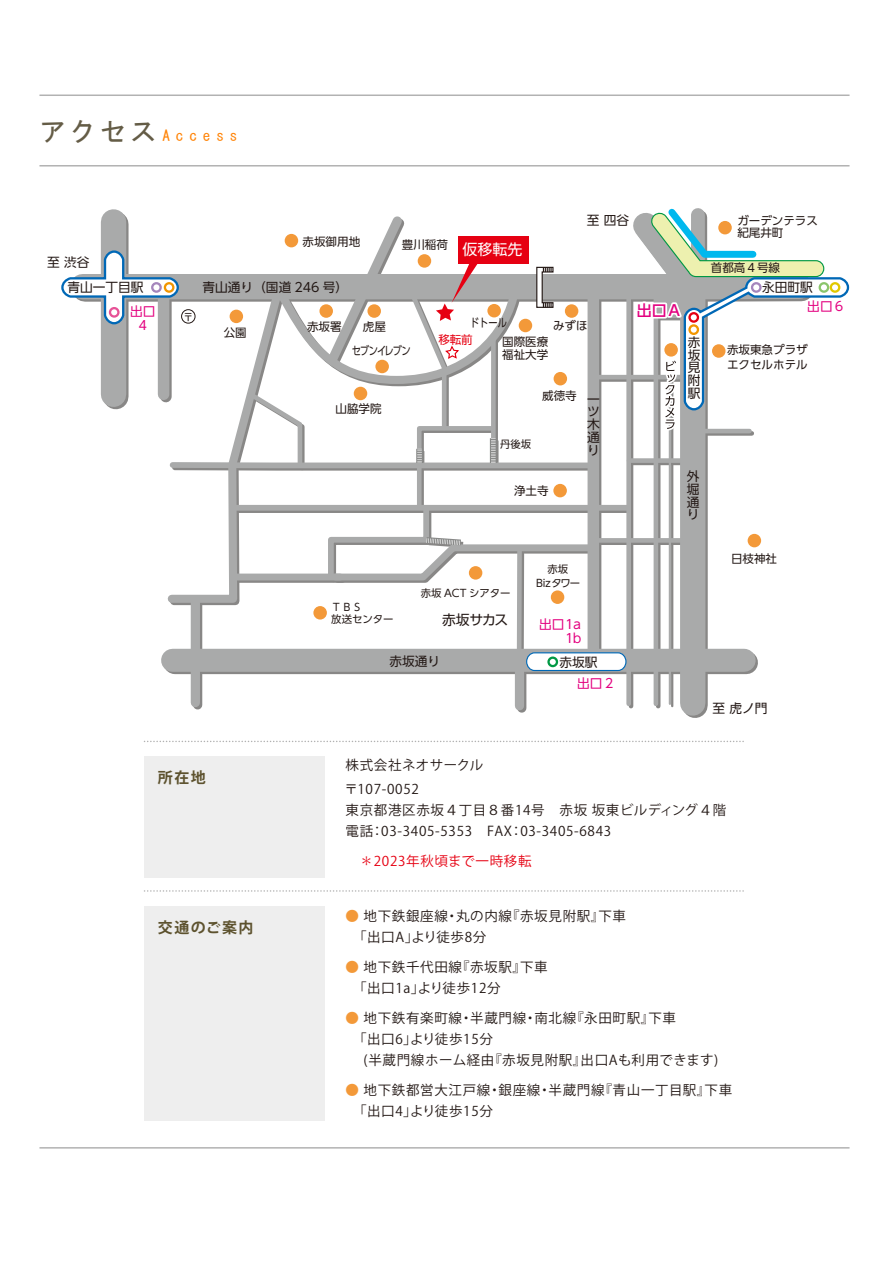
<style>
.page{position:relative;width:893px;height:1263px;background:#fff}
.page>*{position:absolute;margin:0;border:0;box-sizing:border-box;transform-origin:0 0}
.t1{font:15px "Koz Go Std Regular 90 ms RKSJ H";letter-spacing:.4em;color:#ff8407}
.t2{font:700 15px "Koz Go Pro";letter-spacing:.1em;color:#5d522e}
.t3{font:15px "UD Shin Go Pro";color:#fff}
.t4{font:500 15px "UD Shin Go Pro";color:#e3007f}
.t5{font:13.8px "UD Shin Go Pro";letter-spacing:-.05em;color:#231815}
.t6{font:13.5px/21px "Koz Go Pro";letter-spacing:.05em;color:#231815}
.t7{font:13.5px "Koz Go Pro";letter-spacing:.05em;color:#e60012}
.t8{font:12.75px/25.2px "UD Shin Go Pro";color:#231815}
.t9{font:12.75px/13.8px "UD Shin Go Pro";color:#e3007f;text-align:center}
.t10{font:11.55px/12.8px "UD Shin Go Pro";color:#231815}
.t11{font:11.55px "UD Shin Go Pro";letter-spacing:-.1em;color:#231815;scale:.8 1}
.t12{font:11.55px "UD Shin Go Pro";color:#231815;scale:.8 1}
.t13{font:11.55px "UD Shin Go Pro";color:#e60012}
.t14{font:10.35px/12.8px "UD Shin Go Pro";color:#231815}
.s1{font-family:"Koz Go Std Medium 90 ms RKSJ H";font-size:27px;color:#645c46}
.s2{color:#f39939}
</style>
<div class="page">
<div style="left:519px;top:554px;width:5px;height:100px;background:#888786"></div>
<div style="left:175px;top:651px;width:571px;height:23px;background:#888786"></div>
<div style="left:193px;top:602px;width:9px;height:103px;background:#888786"></div>
<div style="left:517px;top:664px;width:9px;height:44px;background:#888786"></div>
<div style="left:517px;top:551px;width:5px;height:101px;background:#a9aaaa"></div>
<div style="left:173px;top:649px;width:571px;height:23px;background:#a9aaaa"></div>
<svg style="left:610px;top:609px;width:108px;height:109px"></svg>
<hr style="left:654px;top:288px;width:4px;height:416px;background:#a9aaaa">
<hr style="left:669px;top:380px;width:2px;height:324px;background:#a9aaaa">
<div style="left:626px;top:288px;width:5px;height:416px;background:#a9aaaa"></div>
<div style="left:588px;top:288px;width:11px;height:371px;background:#a9aaaa"></div>
<div style="left:191px;top:600px;width:9px;height:103px;background:#a9aaaa"></div>
<div style="left:515px;top:661px;width:9px;height:45px;background:#a9aaaa"></div>
<div style="left:527px;top:653px;width:99px;height:17px;background:#fff;border-radius:8px"></div>
<div style="left:526px;top:652px;width:100px;height:19px;border:1px solid #0068b6;border-radius:8px"></div>
<div style="left:313px;top:606px;width:14px;height:13px;background:#f39939;border-radius:50%"></div>
<div style="left:547px;top:656px;width:11px;height:11px;border:2px solid #009844;border-radius:50%"></div>
<svg style="left:61px;top:208px;width:789px;height:401px"></svg>
<hr style="left:39px;top:95px;width:810px;height:1px;background:#b2b2b2">
<hr style="left:39px;top:165px;width:810px;height:2px;background:#b2b2b2">
<hr style="left:39px;top:1147px;width:810px;height:1px;background:#b2b2b2">
<svg style="left:144px;top:741px;width:600px;height:1px"></svg>
<svg style="left:144px;top:890px;width:600px;height:2px"></svg>
<div style="left:144px;top:756px;width:180px;height:122px;background:#eee"></div>
<div style="left:144px;top:906px;width:180px;height:214px;background:#eee"></div>
<p class="t1" style="left:39px;top:128px;width:199px"><span class="s1">アクセス</span>Access</p>
<p class="t8" style="left:67px;top:249px;width:78px;text-indent:-20px">至 渋谷<br>青山一丁目駅</p>
<p class="t10" style="left:303px;top:235px;width:59px">赤坂御用地</p>
<p class="t10" style="left:402px;top:238px;width:48px">豊川稲荷</p>
<p class="t8" style="left:203px;top:275px;width:147px">青山通り（国道 246 号）</p>
<p class="t3" style="left:463px;top:237px;width:61px">仮移転先</p>
<p class="t8" style="left:587px;top:207px;width:44px">至 四谷</p>
<p class="t10" style="left:737px;top:213px;width:82px">ガーデンテラス紀尾井町</p>
<p class="t10" style="left:711px;top:261px;width:71px">首都高４号線</p>
<p class="t8" style="left:762px;top:275px;width:52px">永田町駅</p>
<p class="t9" style="left:130px;top:304px;width:27px">出口<br>４</p>
<p class="t9" style="left:807px;top:299px;width:40px">出口６</p>
<p class="t4" style="left:637px;top:298px;width:46px">出口Ａ</p>
<p class="t14" style="left:183px;top:310px;width:12px">〒</p>
<p class="t10" style="left:307px;top:320px;width:36px">赤坂署</p>
<p class="t12" style="left:470px;top:313px;width:48px">ドトール</p>
<p class="t10" style="left:553px;top:319px;width:36px">みずほ</p>
<p class="t10" style="left:363px;top:320px;width:25px">虎屋</p>
<p class="t10" style="left:224px;top:326px;width:25px">公園</p>
<p class="t13" style="left:438px;top:330px;width:36px">移転前</p>
<p class="t8" style="left:688px;top:329px;width:14px">赤</p>
<p class="t8" style="left:688px;top:380px;width:14px">駅</p>
<p class="t10" style="left:502px;top:335px;width:48px">国際医療福祉大学</p>
<p class="t10" style="left:727px;top:342px;width:82px;line-height:15px">赤坂東急プラザエクセルホテル</p>
<p class="t11" style="left:352px;top:341px;width:75px">セブンイレブン</p>
<p class="t8" style="left:688px;top:342px;width:14px">坂</p>
<p class="t8" style="left:688px;top:355px;width:14px">見</p>
<p class="t8" style="left:688px;top:367px;width:14px">附</p>
<p class="t10" style="left:542px;top:389px;width:36px">威徳寺</p>
<p class="t8" style="left:587px;top:386px;width:14px">一</p>
<p class="t10" style="left:335px;top:402px;width:48px">山脇学院</p>
<p class="t8" style="left:587px;top:399px;width:14px">ツ</p>
<p class="t8" style="left:587px;top:411px;width:14px">木</p>
<p class="t8" style="left:587px;top:424px;width:14px">通</p>
<p class="t14" style="left:500px;top:437px;width:33px">丹後坂</p>
<p class="t8" style="left:587px;top:437px;width:14px">り</p>
<p class="t10" style="left:514px;top:484px;width:36px">浄土寺</p>
<p class="t14" style="left:421px;top:587px;width:91px">赤坂 ACT シアター</p>
<p class="t14" style="left:331px;top:600px;width:64px">ＴＢＳ<br>放送センター</p>
<p class="t5" style="left:442px;top:608px;width:68px">赤坂サカス</p>
<p class="t8" style="left:389px;top:648px;width:52px">赤坂通り</p>
<p class="t14" style="left:536px;top:562px;width:46px;line-height:13.8px;text-align:center">赤坂<br>Bizタワー</p>
<p class="t9" style="left:539px;top:617px;width:46px;text-align:right">出口１ａ<br>１ｂ</p>
<p class="t9" style="left:577px;top:675px;width:40px">出口２</p>
<p class="t8" style="left:560px;top:649px;width:40px">赤坂駅</p>
<p class="t8" style="left:687px;top:463px;width:14px">外</p>
<p class="t8" style="left:687px;top:476px;width:14px">堀</p>
<p class="t8" style="left:687px;top:489px;width:14px">通</p>
<p class="t8" style="left:687px;top:501px;width:14px">り</p>
<p class="t10" style="left:731px;top:552px;width:48px">日枝神社</p>
<p class="t8" style="left:712px;top:695px;width:56px">至 虎ノ門</p>
<p class="t2" style="left:158px;top:768px;width:49px">所在地</p>
<p class="t6" style="left:344px;top:753px;width:140px;line-height:24px">株式会社ネオサークル〒107-0052</p>
<p class="t6" style="left:345px;top:800px;width:382px">東京都港区赤坂４丁目８番14号　赤坂 坂東ビルディング４階電話：03-3405-5353　FAX：03-3405-6843</p>
<p class="t7" style="left:345px;top:852px;width:188px">　＊2023年秋頃まで一時移転</p>
<p class="t2" style="left:158px;top:918px;width:97px">交通のご案内</p>
<p class="t6" style="left:353px;top:906px;width:274px;text-indent:-8px"><span class="s2">●</span> 地下鉄銀座線・丸の内線『赤坂見附駅』下車「出口A」より徒歩8分</p>
<p class="t6" style="left:353px;top:957px;width:196px;text-indent:-8px"><span class="s2">●</span> 地下鉄千代田線『赤坂駅』下車「出口1a」より徒歩12分</p>
<p class="t6" style="left:345px;top:1008px;width:374px"><span class="s2">●</span> 地下鉄有楽町線・半蔵門線・南北線『永田町駅』下車<br>「出口6」より徒歩15分<br>　(半蔵門線ホーム経由『赤坂見附駅』出口Aも利用できます)</p>
<p class="t6" style="left:353px;top:1080px;width:381px;text-indent:-8px"><span class="s2">●</span> 地下鉄都営大江戸線・銀座線・半蔵門線『青山一丁目駅』下車「出口4」より徒歩15分</p>
</div>
